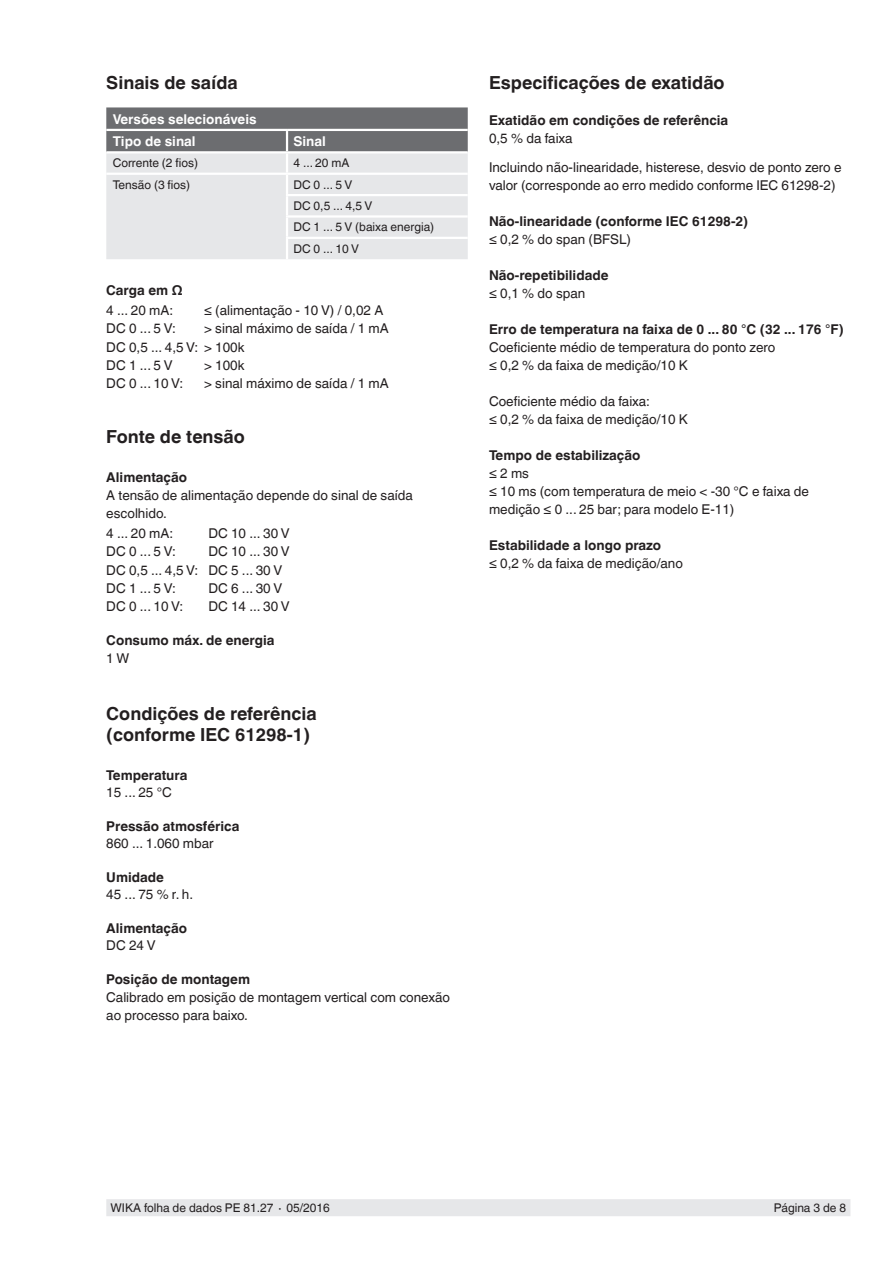
<style>
.page{position:relative;width:893px;height:1263px;background:#fff}
.page>*{position:absolute;margin:0;border:0;box-sizing:border-box;transform-origin:0 0}
.t1{font:700 18px/21px "Helvetica World";color:#231f20}
.t2{font:13.5px/18px "Helvetica World";color:#231f20}
.t3{font:700 13.5px "Helvetica World";color:#231f20}
.t4{font:700 13.5px/22.5px "Helvetica World";color:#fff}
.t5{font:12px/21.3px "Helvetica World";color:#231f20}
</style>
<div class="page">
<div style="left:106px;top:1199px;width:744px;height:17px;background:#e6e7e9"></div>
<svg style="left:106px;top:107px;width:362px;height:152px;background:#c6c7c9"></svg>
<hr style="left:286px;top:237px;width:182px;height:2px;background:#fff">
<hr style="left:286px;top:239px;width:2px;height:20px;background:#fff">
<h1 class="t1" style="left:106px;top:73px;width:133px">Sinais de saída</h1>
<p class="t4" style="left:113px;top:108px;width:145px">Versões selecionáveis<br>Tipo de sinal</p>
<p class="t4" style="left:293px;top:130px;width:34px">Sinal</p>
<p class="t5" style="left:113px;top:153px;width:87px">Corrente (2 fios)</p>
<p class="t5" style="left:293px;top:153px;width:58px">4 ... 20 mA</p>
<p class="t5" style="left:113px;top:174px;width:79px">Tensão (3 fios)</p>
<p class="t5" style="left:293px;top:174px;width:142px">DC 0 ... 5 V<br>DC 0,5 ... 4,5 V<br>DC 1 ... 5 V (baixa energia)<br>DC 0 ... 10 V</p>
<p class="t3" style="left:106px;top:283px;width:78px">Carga em Ω</p>
<p class="t2" style="left:106px;top:301px;width:68px">4 ... 20 mA:</p>
<p class="t2" style="left:204px;top:301px;width:181px">≤ (alimentação - 10 V) / 0,02 A</p>
<p class="t2" style="left:106px;top:320px;width:71px">DC 0 ... 5 V:</p>
<p class="t2" style="left:106px;top:320px;width:284px;text-indent:98px">&gt; sinal máximo de saída / 1 mA<br>DC 0,5 ... 4,5 V: &gt; 100k<br>DC 1 ... 5 V</p>
<p class="t2" style="left:204px;top:356px;width:42px">&gt; 100k</p>
<p class="t2" style="left:106px;top:374px;width:79px">DC 0 ... 10 V:</p>
<p class="t2" style="left:204px;top:374px;width:186px">&gt; sinal máximo de saída / 1 mA</p>
<h1 class="t1" style="left:106px;top:426px;width:140px">Fonte de tensão</h1>
<p class="t3" style="left:106px;top:470px;width:82px">Alimentação</p>
<p class="t2" style="left:106px;top:487px;width:308px">A tensão de alimentação depende do sinal de saída escolhido.</p>
<p class="t2" style="left:106px;top:524px;width:68px">4 ... 20 mA:</p>
<p class="t2" style="left:208px;top:524px;width:83px">DC 10 ... 30 V</p>
<p class="t2" style="left:106px;top:543px;width:71px">DC 0 ... 5 V:</p>
<p class="t2" style="left:106px;top:543px;width:185px;text-indent:102px">DC 10 ... 30 V<br>DC 0,5 ... 4,5 V: DC 5 ... 30 V<br>DC 1 ... 5 V:</p>
<p class="t2" style="left:208px;top:579px;width:75px">DC 6 ... 30 V</p>
<p class="t2" style="left:106px;top:597px;width:79px">DC 0 ... 10 V:</p>
<p class="t2" style="left:208px;top:597px;width:83px">DC 14 ... 30 V</p>
<p class="t3" style="left:106px;top:633px;width:170px">Consumo máx. de energia</p>
<p class="t2" style="left:106px;top:649px;width:25px">1 W</p>
<h1 class="t1" style="left:106px;top:703px;width:212px">Condições de referência (conforme IEC 61298-1)</h1>
<p class="t3" style="left:106px;top:768px;width:83px">Temperatura</p>
<p class="t2" style="left:106px;top:783px;width:67px">15 ... 25 °C</p>
<p class="t3" style="left:106px;top:819px;width:135px">Pressão atmosférica</p>
<p class="t2" style="left:106px;top:834px;width:109px">860 ... 1.060 mbar</p>
<p class="t3" style="left:106px;top:870px;width:59px">Umidade</p>
<p class="t2" style="left:106px;top:885px;width:88px">45 ... 75 % r. h.</p>
<p class="t3" style="left:106px;top:921px;width:82px">Alimentação</p>
<p class="t2" style="left:106px;top:936px;width:51px">DC 24 V</p>
<p class="t3" style="left:106px;top:972px;width:145px">Posição de montagem</p>
<p class="t2" style="left:106px;top:988px;width:345px">Calibrado em posição de montagem vertical com conexão ao processo para baixo.</p>
<h1 class="t1" style="left:489px;top:73px;width:237px">Especificações de exatidão</h1>
<p class="t3" style="left:489px;top:113px;width:241px">Exatidão em condições de referência</p>
<p class="t2" style="left:489px;top:125px;width:354px;line-height:28.5px">0,5 % da faixa<br>Incluindo não-linearidade, histerese, desvio de ponto zero e</p>
<p class="t2" style="left:489px;top:176px;width:348px">valor (corresponde ao erro medido conforme IEC 61298-2)</p>
<p class="t3" style="left:489px;top:213px;width:261px">Não-linearidade (conforme IEC 61298-2)</p>
<p class="t2" style="left:489px;top:230px;width:144px">≤ 0,2 % do span (BFSL)</p>
<p class="t3" style="left:489px;top:267px;width:121px">Não-repetibilidade</p>
<p class="t2" style="left:489px;top:284px;width:98px">≤ 0,1 % do span</p>
<p class="t3" style="left:489px;top:321px;width:356px">Erro de temperatura na faixa de 0 ... 80 °C (32 ... 176 °F)</p>
<p class="t2" style="left:489px;top:338px;width:288px">Coeficiente médio de temperatura do ponto zero ≤ 0,2 % da faixa de medição/10 K</p>
<p class="t2" style="left:489px;top:392px;width:200px">Coeficiente médio da faixa:<br>≤ 0,2 % da faixa de medição/10 K</p>
<p class="t3" style="left:489px;top:447px;width:153px">Tempo de estabilização</p>
<p class="t2" style="left:489px;top:464px;width:322px">≤ 2 ms<br>≤ 10 ms (com temperatura de meio &lt; -30 °C e faixa de medição ≤ 0 ... 25 bar; para modelo E-11)</p>
<p class="t3" style="left:489px;top:537px;width:174px">Estabilidade a longo prazo</p>
<p class="t2" style="left:489px;top:554px;width:195px">≤ 0,2 % da faixa de medição/ano</p>
<p class="t5" style="left:111px;top:1197px;width:221px">WIKA folha de dados PE 81.27 ∙ 05/2016</p>
<p class="t5" style="left:774px;top:1197px;width:74px">Página 3 de 8</p>
</div>
